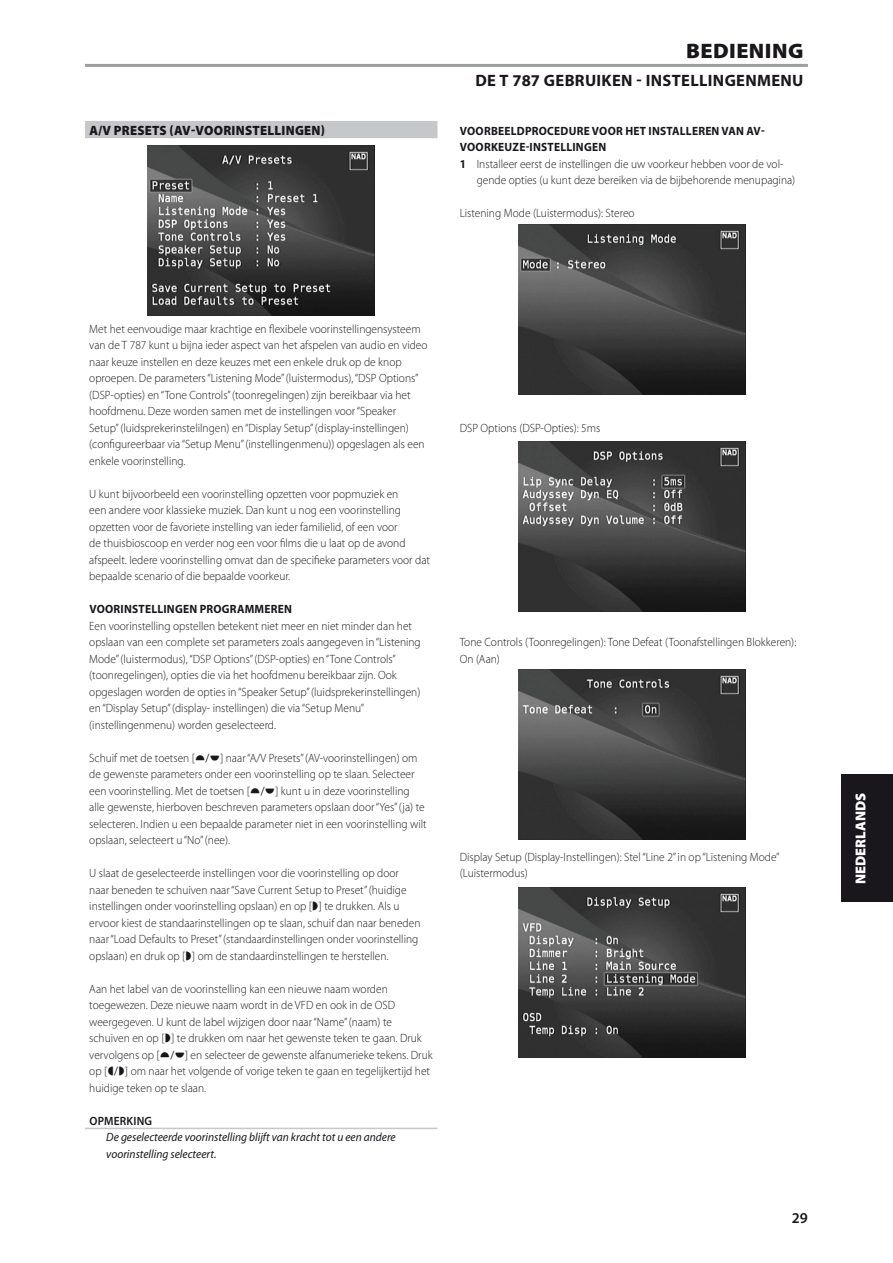
<style>
.page{position:relative;width:893px;height:1263px;background:#fff}
.page>*{position:absolute;margin:0;border:0;box-sizing:border-box;transform-origin:0 0}
.Body_copy_-_header{font:900 21px "Myriad Pro";letter-spacing:.02em;color:#1a171c;scale:1.05 1}
.Body_copy_-_header-2{font:700 16.5px "Myriad Pro";letter-spacing:.02em;color:#1a171c}
.t1{font:600 15px "Myriad Pro";color:#1a171c}
.t2{font:900 14.4px "Myriad Pro";color:#fff}
.Body_copy_-_sub-sect{font:900 13.5px "Myriad Pro";letter-spacing:.02em;color:#1a171c;scale:.95 1}
.Body_copy_-_normal{font:300 12px/16.5px "Myriad Pro";color:#1a171c;scale:.95 1}
.Body_copy_-_indent_1{font:300 12px/16.5px "Myriad Pro";color:#1a171c;scale:.95 1}
.Body_copy_-_sub-sect-2{font:700 12px/16.5px "Myriad Pro";letter-spacing:.02em;color:#1a171c;scale:.95 1}
.Body_copy_-_note{font:italic 12px/16.5px "Myriad Pro";color:#1a171c;scale:.95 1}
.Body_copy_-_note_hea{font:600 12px "Myriad Pro";letter-spacing:.02em;color:#1a171c;scale:.95 1}
.s1{font-weight:700}
</style>
<div class="page">
<div style="left:85px;top:121px;width:352px;height:17px;background:#c6c7c9"></div>
<hr style="left:85px;top:1128px;width:352px;height:1px;background:#c6c7c9">
<hr style="left:85px;top:64px;width:723px;height:3px;background:#9d9ea0">
<img style="left:148px;top:146px;width:227px;height:170px">
<img style="left:518px;top:225px;width:227px;height:170px">
<img style="left:518px;top:441px;width:227px;height:170px">
<img style="left:518px;top:670px;width:227px;height:170px">
<img style="left:518px;top:888px;width:227px;height:170px">
<div style="left:842px;top:774px;width:51px;height:128px;background:#1a171c"></div>
<p class="Body_copy_-_sub-sect" style="left:89px;top:121px;width:249px">A/V PRESETS (AV-VOORINSTELLINGEN)</p>
<p class="Body_copy_-_header" style="left:686px;top:37px;width:113px">BEDIENING</p>
<p class="Body_copy_-_header-2" style="left:475px;top:70px;width:330px">DE T 787 GEBRUIKEN - INSTELLINGENMENU</p>
<p class="Body_copy_-_sub-sect-2" style="left:460px;top:122px;width:322px">VOORBEELDPROCEDURE VOOR HET INSTALLEREN VAN AV-<br>VOORKEUZE-INSTELLINGEN</p>
<p class="Body_copy_-_indent_1" style="left:477px;top:155px;width:337px;text-indent:-17px"><span class="s1">1</span> Installeer eerst de instellingen die uw voorkeur hebben voor de vol&shy;gende opties (u kunt deze bereiken via de bijbehorende menupagina)</p>
<p class="Body_copy_-_normal" style="left:460px;top:205px;width:186px">Listening Mode (Luistermodus): Stereo</p>
<p class="Body_copy_-_normal" style="left:89px;top:320px;width:358px">Met het eenvoudige maar krachtige en flexibele voorinstellingensysteem van de T 787 kunt u bijna ieder aspect van het afspelen van audio en video naar keuze instellen en deze keuzes met een enkele druk op de knop oproepen. De parameters “Listening Mode” (luistermodus), “DSP Options” (DSP-opties) en “Tone Controls” (toonregelingen) zijn bereikbaar via het hoofdmenu. Deze worden samen met de instellingen voor “Speaker Setup” (luidsprekerinstelilngen) en “Display Setup” (display-instellingen) (configureerbaar via “Setup Menu” (instellingenmenu)) opgeslagen als een enkele voorinstelling.</p>
<p class="Body_copy_-_normal" style="left:89px;top:485px;width:360px">U kunt bijvoorbeeld een voorinstelling opzetten voor popmuziek en<br>een andere voor klassieke muziek. Dan kunt u nog een voorinstelling opzetten voor de favoriete instelling van ieder familielid, of een voor<br>de thuisbioscoop en verder nog een voor films die u laat op de avond afspeelt. Iedere voorinstelling omvat dan de specifieke parameters voor dat bepaalde scenario of die bepaalde voorkeur.</p>
<p class="Body_copy_-_sub-sect-2" style="left:89px;top:600px;width:215px">VOORINSTELLINGEN PROGRAMMEREN</p>
<p class="Body_copy_-_normal" style="left:89px;top:617px;width:350px">Een voorinstelling opstellen betekent niet meer en niet minder dan het opslaan van een complete set parameters zoals aangegeven in “Listening Mode” (luistermodus), “DSP Options” (DSP-opties) en “Tone Controls” (toonregelingen), opties die via het hoofdmenu bereikbaar zijn. Ook opgeslagen worden de opties in “Speaker Setup” (luidsprekerinstellingen) en “Display Setup” (display- instellingen) die via “Setup Menu” (instellingenmenu) worden geselecteerd.</p>
<p class="Body_copy_-_normal" style="left:89px;top:749px;width:113px">Schuif met de toetsen [</p>
<p class="Body_copy_-_normal" style="left:89px;top:749px;width:347px;text-indent:131px">] naar “A/V Presets” (AV-voorinstellingen) om de gewenste parameters onder een voorinstelling op te slaan. Selecteer een voorinstelling. Met de toetsen [</p>
<p class="Body_copy_-_normal" style="left:89px;top:782px;width:357px;text-indent:186px">] kunt u in deze voorinstelling alle gewenste, hierboven beschreven parameters opslaan door “Yes” (ja) te selecteren. Indien u een bepaalde parameter niet in een voorinstelling wilt opslaan, selecteert u “No” (nee).</p>
<p class="Body_copy_-_normal" style="left:89px;top:865px;width:350px">U slaat de geselecteerde instellingen voor die voorinstelling op door naar beneden te schuiven naar “Save Current Setup to Preset” (huidige instellingen onder voorinstelling opslaan) en op [ ] te drukken. Als u ervoor kiest de standaarinstellingen op te slaan, schuif dan naar beneden naar “Load Defaults to Preset” (standaardinstellingen onder voorinstelling opslaan) en druk op [ ] om de standaardinstellingen te herstellen.</p>
<p class="Body_copy_-_normal" style="left:89px;top:980px;width:351px">Aan het label van de voorinstelling kan een nieuwe naam worden toegewezen. Deze nieuwe naam wordt in de VFD en ook in de OSD weergegeven. U kunt de label wijzigen door naar “Name” (naam) te schuiven en op [ ] te drukken om naar het gewenste teken te gaan. Druk vervolgens op [</p>
<p class="Body_copy_-_normal" style="left:185px;top:1046px;width:262px">] en selecteer de gewenste alfanumerieke tekens. Druk</p>
<p class="Body_copy_-_normal" style="left:89px;top:1063px;width:360px;text-indent:36px">] om naar het volgende of vorige teken te gaan en tegelijkertijd het huidige teken op te slaan.</p>
<p class="Body_copy_-_note_hea" style="left:89px;top:1113px;width:68px">OPMERKING</p>
<p class="Body_copy_-_note" style="left:106px;top:1129px;width:306px">De geselecteerde voorinstelling blijft van kracht tot u een andere voorinstelling selecteert.</p>
<p class="Body_copy_-_normal" style="left:89px;top:1063px;width:20px">op [</p>
<p class="Body_copy_-_normal" style="left:460px;top:419px;width:150px">DSP Options (DSP-Opties): 5ms</p>
<p class="Body_copy_-_normal" style="left:460px;top:634px;width:356px">Tone Controls (Toonregelingen): Tone Defeat (Toonafstellingen Blokkeren):<br>On (Aan)</p>
<p class="Body_copy_-_normal" style="left:460px;top:848px;width:338px">Display Setup (Display-Instellingen): Stel “Line 2” in op “Listening Mode” (Luistermodus)</p>
<p class="t1" style="left:792px;top:1208px;width:18px">29</p>
<p class="t2" style="left:851px;top:884px;width:93px;rotate:-90deg">NEDERLANDS</p>
</div>
